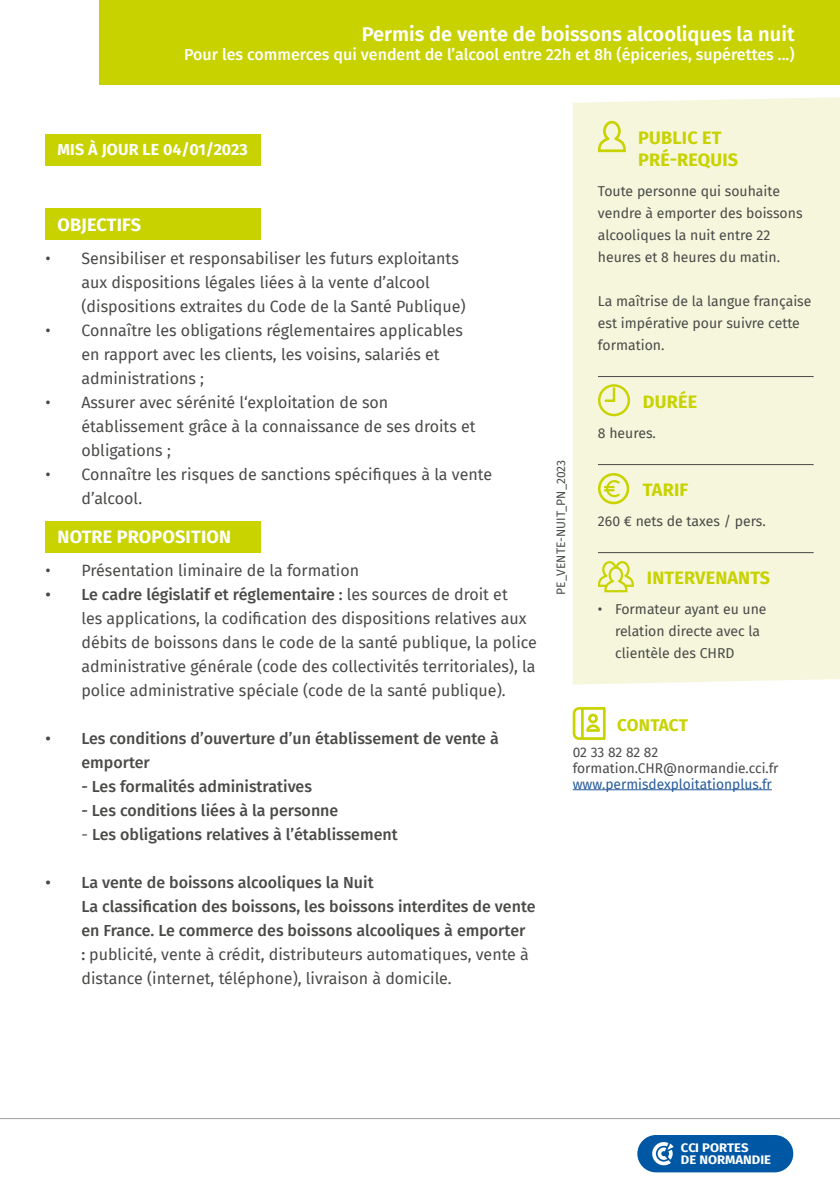
<style>
.page{position:relative;width:840px;height:1191px;background:#fff}
.page>*{position:absolute;margin:0;border:0;box-sizing:border-box;transform-origin:0 0}
.t1{font:600 20px "Fira Sans";color:#fff}
.t2{font:700 18px/22px "Fira Sans";letter-spacing:.01em;color:#c8d200}
.t3{font:700 18px "Fira Sans";letter-spacing:.01em;color:#fff}
.t4{font:700 17px "Fira Sans";color:#c8d300}
.t5{font:16px/24px "Fira Sans";color:#4a4a49}
.t6{font:500 16px/24px "Fira Sans";color:#4a4a49}
.t7{font:500 16px "Fira Sans";color:#fff}
.t8{font:700 16px "Fira Sans";letter-spacing:.01em;color:#fff}
.t9{font:14px/22px "Fira Sans";color:#4a4a49}
.t10{font:13.8px/16px "Fira Sans";color:#4a4a49}
.t11{font:13.8px "Fira Sans";color:#275b9b}
.t12{font:700 12.4px/12.2px "Fira Sans";color:#fff;scale:1.05 1}
.t13{font:12px "Fira Sans";color:#4a4a49}
.s1{font-weight:500}
.s2{font-weight:400}
</style>
<div class="page">
<hr style="left:572px;top:789px;width:199px;height:1px;background:#275b9b">
<svg style="left:572px;top:707px;width:33px;height:33px"></svg>
<hr style="left:0;top:1118px;width:839px;height:1px;background:#a3a09f">
<div style="left:572px;top:97px;width:267px;height:587px;background:#f5f6db"></div>
<hr style="left:597px;top:376px;width:216px;height:1px;background:#4a4a49">
<hr style="left:597px;top:464px;width:216px;height:1px;background:#4a4a49">
<hr style="left:597px;top:552px;width:216px;height:1px;background:#4a4a49">
<svg style="left:597px;top:121px;width:28px;height:31px"></svg>
<svg style="left:597px;top:383px;width:33px;height:34px"></svg>
<svg style="left:597px;top:473px;width:32px;height:31px"></svg>
<svg style="left:597px;top:561px;width:36px;height:31px"></svg>
<div style="left:45px;top:209px;width:215px;height:31px;background:#c8d200"></div>
<div style="left:45px;top:521px;width:215px;height:31px;background:#c8d300"></div>
<div style="left:99px;top:0;width:740px;height:84px;background:#c8d200"></div>
<div style="left:45px;top:134px;width:215px;height:31px;background:#c8d200"></div>
<div style="left:635px;top:1133px;width:159px;height:40px;background:#0058a5;border:1px solid #fff;border-radius:19px"></div>
<svg style="left:652px;top:1142px;width:21px;height:23px"></svg>
<p class="t1" style="left:361px;top:18px;width:434px">Permis de vente de boissons alcooliques la nuit</p>
<p class="t7" style="left:184px;top:42px;width:611px">Pour les commerces qui vendent de l’alcool entre 22h et 8h (épiceries, supérettes ...)</p>
<p class="t8" style="left:58px;top:136px;width:191px">MIS À JOUR LE 04/01/2023</p>
<p class="t3" style="left:58px;top:209px;width:85px">OBJECTIFS</p>
<p class="t5" style="left:81px;top:246px;width:385px;text-indent:-36px">• Sensibiliser et responsabiliser les futurs exploitants aux dispositions légales liées à la vente d’alcool (dispositions extraites du Code de la Santé Publique)</p>
<p class="t5" style="left:81px;top:318px;width:383px;text-indent:-36px">• Connaître les obligations réglementaires applicables en rapport avec les clients, les voisins, salariés et administrations ;</p>
<p class="t5" style="left:81px;top:390px;width:395px;text-indent:-36px">• Assurer avec sérénité l‘exploitation de son établissement grâce à la connaissance de ses droits et obligations ;</p>
<p class="t5" style="left:81px;top:462px;width:412px;text-indent:-36px">• Connaître les risques de sanctions spécifiques à la vente d’alcool.</p>
<p class="t3" style="left:58px;top:521px;width:175px">NOTRE PROPOSITION</p>
<p class="t5" style="left:45px;top:558px;width:315px">• Présentation liminaire de la formation</p>
<p class="t5" style="left:81px;top:582px;width:456px;text-indent:-36px"><span class="s1">• Le cadre législatif et réglementaire :</span> les sources de droit et<br>les applications, la codification des dispositions relatives aux débits de boissons dans le code de la santé publique, la police administrative générale (code des collectivités territoriales), la police administrative spéciale (code de la santé publique).</p>
<p class="t6" style="left:81px;top:726px;width:418px;text-indent:-36px">• Les conditions d’ouverture d’un établissement de vente à emporter</p>
<p class="t6" style="left:81px;top:774px;width:232px">- Les formalités administratives</p>
<p class="t6" style="left:81px;top:798px;width:258px">- Les conditions liées à la personne</p>
<p class="t6" style="left:81px;top:822px;width:318px"><span class="s2">-</span> Les obligations relatives à l’établissement</p>
<p class="t6" style="left:81px;top:870px;width:455px;text-indent:-36px">• La vente de boissons alcooliques la Nuit<br>La classification des boissons, les boissons interdites de vente en France. Le commerce des boissons alcooliques à emporter<br>: <span class="s2">publicité, vente à crédit, distributeurs automatiques, vente à distance (internet, téléphone), livraison à domicile.</span></p>
<p class="t2" style="left:638px;top:125px;width:101px">PUBLIC ET<br>PRÉ-REQUIS</p>
<p class="t9" style="left:597px;top:180px;width:206px">Toute personne qui souhaite vendre à emporter des boissons alcooliques la nuit entre 22 heures et 8 heures du matin.</p>
<p class="t9" style="left:597px;top:290px;width:215px">La maîtrise de la langue française est impérative pour suivre cette formation.</p>
<p class="t13" style="left:551px;top:594px;width:136px;rotate:-90deg">PE_VENTE-NUIT_PN_2023</p>
<p class="t2" style="left:642px;top:389px;width:56px">DURÉE</p>
<p class="t9" style="left:597px;top:422px;width:59px">8 heures.</p>
<p class="t2" style="left:642px;top:477px;width:47px">TARIF</p>
<p class="t9" style="left:597px;top:510px;width:169px">260 € nets de taxes / pers.</p>
<p class="t2" style="left:646px;top:565px;width:125px">INTERVENANTS</p>
<p class="t9" style="left:614px;top:598px;width:153px;text-indent:-17px">• Formateur ayant eu une relation directe avec la clientèle des CHRD</p>
<p class="t4" style="left:617px;top:710px;width:72px">CONTACT</p>
<p class="t10" style="left:572px;top:743px;width:207px">02 33 82 82 82 formation.CHR@normandie.cci.fr</p>
<p class="t11" style="left:572px;top:773px;width:201px">www.permisdexploitationplus.fr</p>
<p class="t12" style="left:680px;top:1140px;width:87px">CCI PORTES<br>DE NORMANDIE</p>
</div>
